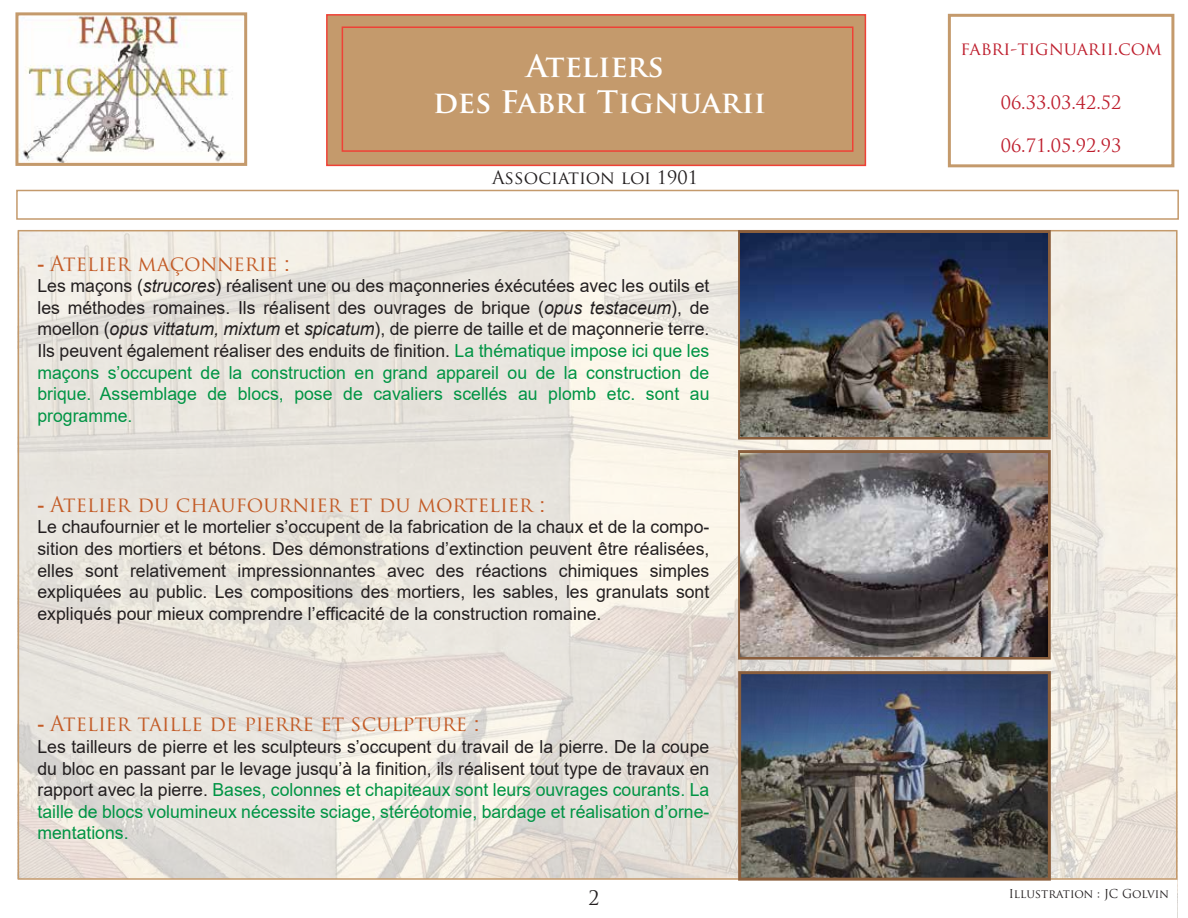
<style>
.page{position:relative;width:1188px;height:918px;background:#fff}
.page>*{position:absolute;margin:0;border:0;box-sizing:border-box;transform-origin:0 0}
.t1{font:700 30.15px/36.3px "Trajan Pro";color:#fff;text-align:center}
.t2{font:21px "Trajan Pro";color:#c35b26}
.t3{font:19.5px "Trajan Pro";color:#231f20}
.t4{font:18px/21.6px "Arial";color:#231f20;text-align:justify}
.t5{font:18px "Trajan Pro";color:#be1e2d}
.t6{font:18px "Trajan Pro";color:#231f20}
.t7{font:12px "Trajan Pro";color:#231f20}
.s1{font-family:"Arial"}
.s2{font-style:italic}
.s3{color:#009444}
</style>
<div class="page">
<img style="left:17px;top:231px;width:1161px;height:687px">
<div style="left:14px;top:879px;width:1163px;height:39px;background:#fff"></div>
<img style="left:19px;top:16px;width:214px;height:146px">
<div style="left:326px;top:14px;width:540px;height:152px;background:#c49a6c;border:2px solid #ef4136"></div>
<div style="left:15px;top:12px;width:232px;height:154px;border:3px solid #c49a6c"></div>
<div style="left:16px;top:190px;width:1163px;height:30px;border:2px solid #c49a6c"></div>
<img style="left:742px;top:675px;width:305px;height:202px">
<div style="left:738px;top:450px;width:313px;height:210px;border:3px solid #8a5e3c"></div>
<img style="left:741px;top:453px;width:307px;height:204px">
<div style="left:738px;top:230px;width:313px;height:210px;border:3px solid #8a5e3c"></div>
<img style="left:741px;top:233px;width:307px;height:204px">
<div style="left:738px;top:671px;width:313px;height:210px;border:3px solid #8a5e3c"></div>
<div style="left:948px;top:14px;width:226px;height:153px;border:3px solid #c49a6c"></div>
<div style="left:342px;top:26px;width:511px;height:126px;border:2px solid #ef4136"></div>
<h1 class="t1" style="left:433px;top:48px;width:335px">Ateliers<br>des Fabri Tignuarii</h1>
<p class="t6" style="left:492px;top:166px;width:207px">Association loi 1901</p>
<p class="t2" style="left:38px;top:250px;width:254px"><span class="s1">-</span> Atelier maçonnerie <span class="s1">:</span></p>
<p class="t4" style="left:38px;top:275px;width:673px">Les maçons (<span class="s2">strucores</span>) réalisent une ou des maçonneries éxécutées avec les outils et les méthodes romaines. Ils réalisent des ouvrages de brique (<span class="s2">opus testaceum</span>), de moellon (<span class="s2">opus vittatum, mixtum</span> et <span class="s2">spicatum</span>), de pierre de taille et de maçonnerie terre.<br>Ils peuvent également réaliser des enduits de finition. <span class="s3">La thématique impose ici que les maçons s’occupent de la construction en grand appareil ou de la construction de brique. Assemblage de blocs, pose de cavaliers scellés au plomb etc. sont au programme.</span></p>
<p class="t2" style="left:38px;top:491px;width:509px"><span class="s1">-</span> Atelier du chaufournier et du mortelier <span class="s1">:</span></p>
<p class="t4" style="left:38px;top:516px;width:673px">Le chaufournier et le mortelier s’occupent de la fabrication de la chaux et de la compo&shy;sition des mortiers et bétons. Des démonstrations d’extinction peuvent être réalisées, elles sont relativement impressionnantes avec des réactions chimiques simples expliquées au public. Les compositions des mortiers, les sables, les granulats sont expliqués pour mieux comprendre l’efficacité de la construction romaine.</p>
<p class="t2" style="left:38px;top:710px;width:444px"><span class="s1">-</span> Atelier taille de pierre et sculpture <span class="s1">:</span></p>
<p class="t4" style="left:38px;top:736px;width:673px">Les tailleurs de pierre et les sculpteurs s’occupent du travail de la pierre. De la coupe du bloc en passant par le levage jusqu’à la finition, ils réalisent tout type de travaux en rapport avec la pierre. <span class="s3">Bases, colonnes et chapiteaux sont leurs ouvrages courants. La taille de blocs volumineux nécessite sciage, stéréotomie, bardage et réalisation d’orne&shy;mentations.</span></p>
<p class="t5" style="left:960px;top:37px;width:203px">fabri-tignuarii.com</p>
<p class="t5" style="left:1001px;top:91px;width:122px">06.33.03.42.52</p>
<p class="t5" style="left:1001px;top:134px;width:122px">06.71.05.92.93</p>
<p class="t3" style="left:589px;top:886px;width:12px">2</p>
<p class="t7" style="left:1009px;top:886px;width:162px">Illustration : JC Golvin</p>
</div>
